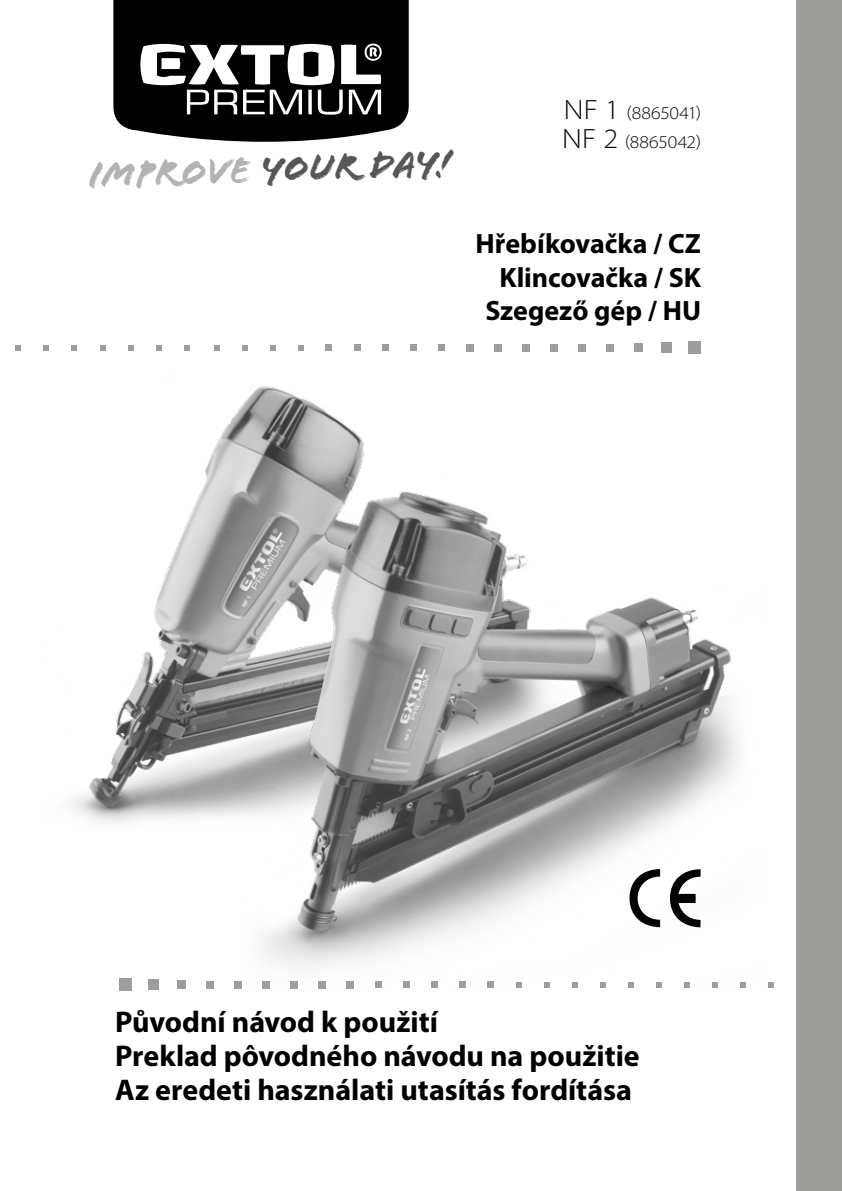
<style>
.page{position:relative;width:842px;height:1191px;background:#fff}
.page>*{position:absolute;margin:0;border:0;box-sizing:border-box;transform-origin:0 0}
.t1{font:38.6px "Flood Std";color:#575756}
.t2{font:700 30px/34px "Myriad Pro";color:#000}
.t3{font:700 28px/33.6px "Myriad Pro";color:#000;text-align:right}
.t4{font:300 semi-expanded 18px/29px "Myriad Pro";letter-spacing:-.005em;color:#000}
.s1{color:#b3b2b2}
.s2{font-size:28px}
</style>
<div class="page">
<div style="left:797px;top:0;width:45px;height:1191px;background:#9d9d9c"></div>
<svg style="left:113px;top:0;width:296px;height:142px;background:#121212"></svg>
<svg style="left:140px;top:44px;width:242px;height:71px"></svg>
<div style="left:119px;top:978px;width:12px;height:13px;background:#9d9d9c"></div>
<div style="left:148px;top:979px;width:11px;height:11px;background:#9d9d9c"></div>
<div style="left:177px;top:980px;width:9px;height:9px;background:#9d9d9c"></div>
<div style="left:206px;top:981px;width:7px;height:7px;background:#9d9d9c"></div>
<svg style="left:770px;top:982px;width:4px;height:5px"></svg>
<div style="left:688px;top:341px;width:12px;height:13px;background:#9d9d9c"></div>
<div style="left:661px;top:342px;width:10px;height:11px;background:#9d9d9c"></div>
<div style="left:634px;top:343px;width:9px;height:9px;background:#9d9d9c"></div>
<div style="left:606px;top:344px;width:8px;height:7px;background:#9d9d9c"></div>
<div style="left:578px;top:344px;width:8px;height:7px;background:#9d9d9c"></div>
<div style="left:550px;top:344px;width:7px;height:7px;background:#9d9d9c"></div>
<div style="left:522px;top:344px;width:7px;height:7px;background:#9d9d9c"></div>
<div style="left:494px;top:344px;width:7px;height:7px;background:#9d9d9c"></div>
<div style="left:466px;top:344px;width:7px;height:7px;background:#9d9d9c"></div>
<div style="left:438px;top:344px;width:7px;height:7px;background:#9d9d9c"></div>
<div style="left:410px;top:344px;width:6px;height:7px;background:#9d9d9c"></div>
<div style="left:382px;top:344px;width:6px;height:7px;background:#9d9d9c"></div>
<div style="left:354px;top:344px;width:6px;height:7px;background:#9d9d9c"></div>
<div style="left:326px;top:344px;width:6px;height:7px;background:#9d9d9c"></div>
<svg style="left:298px;top:345px;width:5px;height:5px"></svg>
<svg style="left:185px;top:345px;width:5px;height:5px"></svg>
<svg style="left:71px;top:345px;width:6px;height:5px"></svg>
<svg style="left:270px;top:345px;width:5px;height:5px"></svg>
<svg style="left:157px;top:345px;width:5px;height:5px"></svg>
<svg style="left:43px;top:345px;width:6px;height:5px"></svg>
<svg style="left:242px;top:345px;width:5px;height:5px"></svg>
<svg style="left:129px;top:345px;width:5px;height:5px"></svg>
<svg style="left:15px;top:345px;width:5px;height:5px"></svg>
<svg style="left:214px;top:345px;width:5px;height:5px"></svg>
<svg style="left:100px;top:345px;width:6px;height:5px"></svg>
<img style="left:70px;top:386px;width:294px;height:437px">
<img style="left:225px;top:466px;width:545px;height:523px">
<p class="t1" style="left:87px;top:153px;width:365px;rotate:-2deg"><span class="s1">Improve</span> your day!</p>
<p class="t4" style="left:562px;top:99px;width:140px"><span class="s2">NF 1</span> (8865041)<br><span class="s2">NF 2</span> (8865042)</p>
<p class="t3" style="left:475px;top:226px;width:227px">Hřebíkovačka / CZ<br>Klincovačka / SK<br>Szegező gép / HU</p>
<p class="t2" style="left:115px;top:1004px;width:526px">Původní návod k použití<br>Preklad pôvodného návodu na použitie<br>Az eredeti használati utasítás fordítása</p>
</div>
